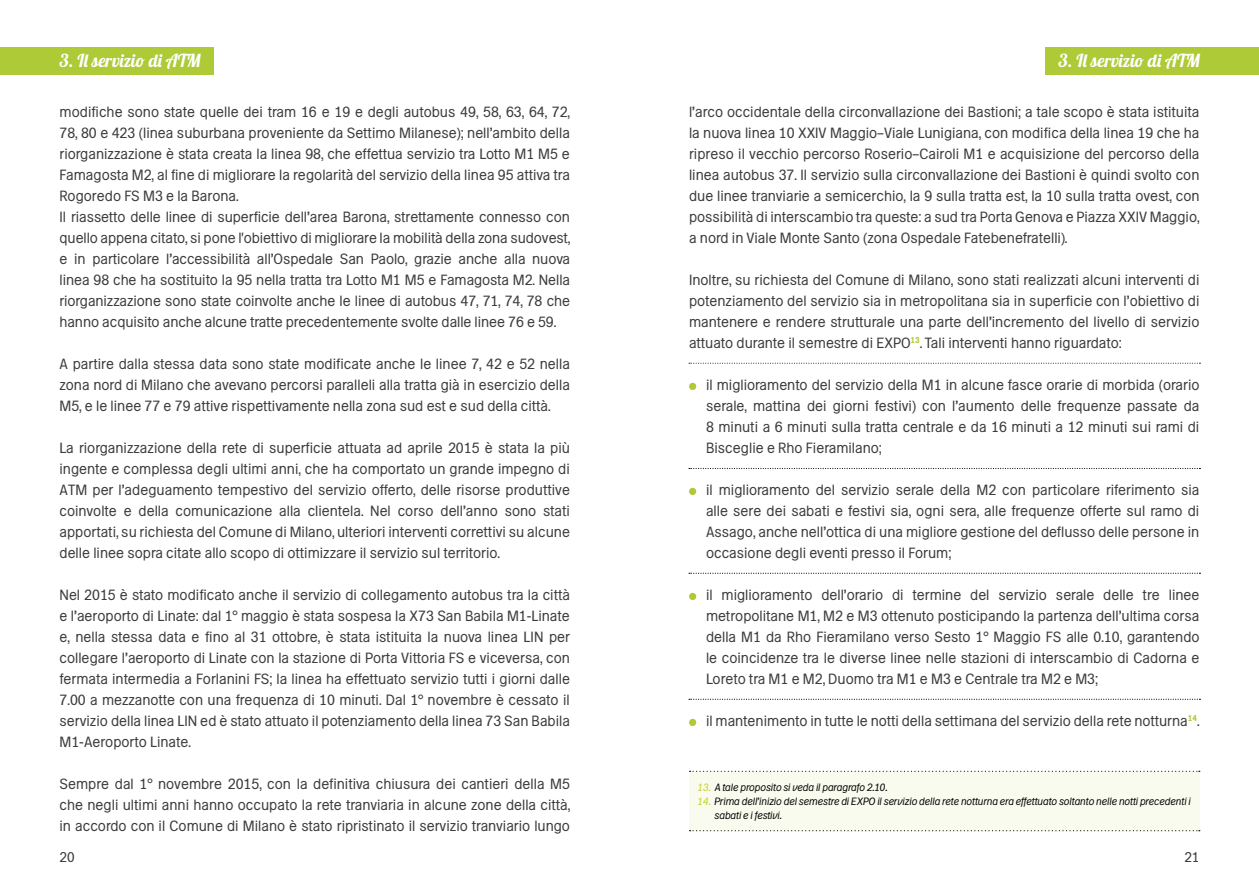
<style>
.page{position:relative;width:1259px;height:893px;background:#fff}
.page>*{position:absolute;margin:0;border:0;box-sizing:border-box;transform-origin:0 0}
.t1{font:18px "Lobster 1.4";color:#fff}
.t2{font:15.75px/21px "Metro Milano Tab";color:#3c3c3b;text-align:justify}
.t3{font:15px "Metro Milano Tab";color:#3c3c3b}
.t4{font:italic 11.25px/14.2px "Metro Milano Tab";letter-spacing:-.01em;color:#040503}
.s1{color:#c6d42d}
</style>
<div class="page">
<div style="left:689px;top:771px;width:510px;height:60px;background:#f9fbef"></div>
<svg style="left:689px;top:830px;width:510px;height:1px"></svg>
<svg style="left:689px;top:771px;width:510px;height:1px"></svg>
<div style="left:0;top:47px;width:214px;height:27px;background:#aeca36"></div>
<div style="left:1046px;top:47px;width:213px;height:27px;background:#aeca36"></div>
<div style="left:689px;top:383px;width:7px;height:7px;background:#aeca36;border-radius:50%"></div>
<div style="left:689px;top:488px;width:7px;height:7px;background:#aeca36;border-radius:50%"></div>
<div style="left:689px;top:593px;width:7px;height:7px;background:#aeca36;border-radius:50%"></div>
<div style="left:689px;top:719px;width:7px;height:7px;background:#aeca36;border-radius:50%"></div>
<svg style="left:689px;top:468px;width:511px;height:1px"></svg>
<svg style="left:689px;top:363px;width:511px;height:1px"></svg>
<svg style="left:689px;top:573px;width:511px;height:1px"></svg>
<svg style="left:689px;top:699px;width:511px;height:1px"></svg>
<p class="t1" style="left:60px;top:55px;width:143px">3. Il servizio di ATM</p>
<p class="t1" style="left:1058px;top:55px;width:143px">3. Il servizio di ATM</p>
<p class="t2" style="left:689px;top:103px;width:512px">l’arco occidentale della circonvallazione dei Bastioni; a tale scopo è stata istituita la nuova linea 10 XXIV Maggio–Viale Lunigiana, con modifica della linea 19 che ha ripreso il vecchio percorso Roserio–Cairoli M1 e acquisizione del percorso della linea autobus 37. Il servizio sulla circonvallazione dei Bastioni è quindi svolto con due linee tranviarie a semicerchio, la 9 sulla tratta est, la 10 sulla tratta ovest, con possibilità di interscambio tra queste: a sud tra Porta Genova e Piazza XXIV Maggio, a nord in Viale Monte Santo (zona Ospedale Fatebenefratelli).</p>
<p class="t2" style="left:689px;top:271px;width:512px">Inoltre, su richiesta del Comune di Milano, sono stati realizzati alcuni interventi di potenziamento del servizio sia in metropolitana sia in superficie con l’obiettivo di mantenere e rendere strutturale una parte dell’incremento del livello di servizio attuato durante il semestre di EXPO<sup>13</sup>. Tali interventi hanno riguardato:</p>
<p class="t2" style="left:706px;top:376px;width:495px">il miglioramento del servizio della M1 in alcune fasce orarie di morbida (orario serale, mattina dei giorni festivi) con l’aumento delle frequenze passate da 8 minuti a 6 minuti sulla tratta centrale e da 16 minuti a 12 minuti sui rami di Bisceglie e Rho Fieramilano;</p>
<p class="t2" style="left:706px;top:481px;width:495px">il miglioramento del servizio serale della M2 con particolare riferimento sia alle sere dei sabati e festivi sia, ogni sera, alle frequenze offerte sul ramo di Assago, anche nell’ottica di una migliore gestione del deflusso delle persone in occasione degli eventi presso il Forum;</p>
<p class="t2" style="left:706px;top:586px;width:495px">il miglioramento dell’orario di termine del servizio serale delle tre linee metropolitane M1, M2 e M3 ottenuto posticipando la partenza dell’ultima corsa della M1 da Rho Fieramilano verso Sesto 1° Maggio FS alle 0.10, garantendo le coincidenze tra le diverse linee nelle stazioni di interscambio di Cadorna e Loreto tra M1 e M2, Duomo tra M1 e M3 e Centrale tra M2 e M3;</p>
<p class="t2" style="left:706px;top:712px;width:495px">il mantenimento in tutte le notti della settimana del servizio della rete notturna<sup>14</sup>.</p>
<p class="t2" style="left:60px;top:103px;width:512px;text-align:left">modifiche sono state quelle dei tram 16 e 19 e degli autobus 49, 58, 63, 64, 72, 78, 80 e 423 (linea suburbana proveniente da Settimo Milanese); nell’ambito della riorganizzazione è stata creata la linea 98, che effettua servizio tra Lotto M1 M5 e Famagosta M2, al fine di migliorare la regolarità del servizio della linea 95 attiva tra Rogoredo FS M3 e la Barona.<br>Il riassetto delle linee di superficie dell’area Barona, strettamente connesso con quello appena citato, si pone l'obiettivo di migliorare la mobilità della zona sudovest, e in particolare l’accessibilità all’Ospedale San Paolo, grazie anche alla nuova linea 98 che ha sostituito la 95 nella tratta tra Lotto M1 M5 e Famagosta M2. Nella riorganizzazione sono state coinvolte anche le linee di autobus 47, 71, 74, 78 che hanno acquisito anche alcune tratte precedentemente svolte dalle linee 76 e 59.</p>
<p class="t2" style="left:60px;top:355px;width:512px">A partire dalla stessa data sono state modificate anche le linee 7, 42 e 52 nella zona nord di Milano che avevano percorsi paralleli alla tratta già in esercizio della M5, e le linee 77 e 79 attive rispettivamente nella zona sud est e sud della città.</p>
<p class="t2" style="left:60px;top:438px;width:512px">La riorganizzazione della rete di superficie attuata ad aprile 2015 è stata la più ingente e complessa degli ultimi anni, che ha comportato un grande impegno di ATM per l’adeguamento tempestivo del servizio offerto, delle risorse produttive coinvolte e della comunicazione alla clientela. Nel corso dell’anno sono stati apportati, su richiesta del Comune di Milano, ulteriori interventi correttivi su alcune delle linee sopra citate allo scopo di ottimizzare il servizio sul territorio.</p>
<p class="t2" style="left:60px;top:585px;width:512px">Nel 2015 è stato modificato anche il servizio di collegamento autobus tra la città e l’aeroporto di Linate: dal 1° maggio è stata sospesa la X73 San Babila M1-Linate e, nella stessa data e fino al 31 ottobre, è stata istituita la nuova linea LIN per collegare l’aeroporto di Linate con la stazione di Porta Vittoria FS e viceversa, con fermata intermedia a Forlanini FS; la linea ha effettuato servizio tutti i giorni dalle 7.00 a mezzanotte con una frequenza di 10 minuti. Dal 1° novembre è cessato il servizio della linea LIN ed è stato attuato il potenziamento della linea 73 San Babila M1-Aeroporto Linate.</p>
<p class="t2" style="left:60px;top:774px;width:512px">Sempre dal 1° novembre 2015, con la definitiva chiusura dei cantieri della M5 che negli ultimi anni hanno occupato la rete tranviaria in alcune zone della città, in accordo con il Comune di Milano è stato ripristinato il servizio tranviario lungo</p>
<p class="t4" style="left:697px;top:780px;width:191px"><span class="s1">13.</span> A tale proposito si veda il paragrafo 2.10.</p>
<p class="t4" style="left:714px;top:795px;width:478px;text-indent:-17px"><span class="s1">14.</span> Prima dell’inizio del semestre di EXPO il servizio della rete notturna era effettuato soltanto nelle notti precedenti i sabati e i festivi.</p>
<p class="t3" style="left:60px;top:852px;width:16px">20</p>
<p class="t3" style="left:1184px;top:852px;width:16px">21</p>
</div>
